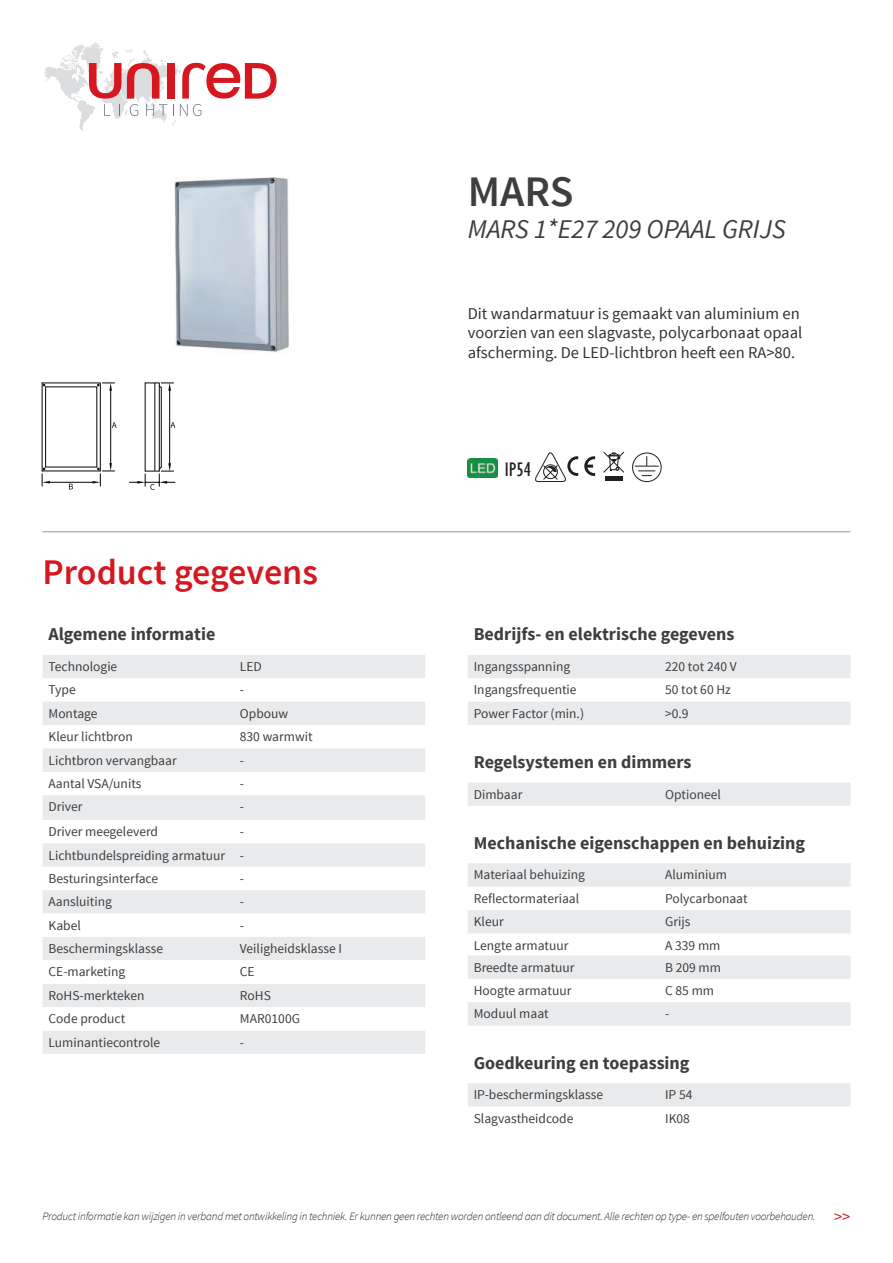
<style>
.page{position:relative;width:893px;height:1263px;background:#fff}
.page>*{position:absolute;margin:0;border:0;box-sizing:border-box;transform-origin:0 0}
.t1{font:600 43.5px "Source Sans Pro";color:#3e3e3f}
.t2{font:600 36px "Source Sans Pro";color:#d7171f}
.t3{font:italic 27px "Source Sans Pro";color:#3e3e3f}
.t4{font:condensed 20.1px "Gill Sans";color:#231f20}
.t5{font:700 18px "Source Sans Pro";color:#3e3e3f}
.t6{font:16.5px/19.8px "Source Sans Pro";color:#333233}
.t7{font:16.5px "Source Sans Pro";color:#d7171f}
.t8{font:13.5px/23.4px "Source Sans Pro";color:#3e3e3f;text-align:justify}
.t9{font:italic 300 11.25px "Source Sans Pro";letter-spacing:-.02em;color:#231f20}
</style>
<div class="page">
<svg style="left:44px;top:43px;width:233px;height:88px"></svg>
<img style="left:174px;top:177px;width:115px;height:176px">
<hr style="left:43px;top:531px;width:807px;height:1px;background:#939598">
<svg style="left:43px;top:655px;width:382px;height:117px;fill:#e9eaeb"></svg>
<svg style="left:43px;top:795px;width:382px;height:259px;fill:#e9eaeb"></svg>
<svg style="left:43px;top:913px;width:382px;height:117px"></svg>
<svg style="left:468px;top:655px;width:382px;height:451px"></svg>
<img style="left:468px;top:459px;width:29px;height:19px">
<svg style="left:535px;top:452px;width:43px;height:30px"></svg>
<svg style="left:584px;top:456px;width:11px;height:20px"></svg>
<div style="left:632px;top:453px;width:30px;height:29px;border:1px solid #231f20;border-radius:50%"></div>
<svg style="left:635px;top:456px;width:23px;height:20px"></svg>
<hr style="left:605px;top:477px;width:17px;height:4px;background:#231f20">
<svg style="left:603px;top:451px;width:22px;height:22px"></svg>
<svg style="left:42px;top:382px;width:75px;height:107px"></svg>
<svg style="left:129px;top:382px;width:46px;height:108px"></svg>
<hr style="left:155px;top:383px;width:1px;height:88px;background:#040503">
<h1 class="t1" style="left:468px;top:175px;width:107px">MARS</h1>
<h3 class="t3" style="left:468px;top:213px;width:319px">MARS 1*E27 209 OPAAL GRIJS</h3>
<p class="t6" style="left:468px;top:304px;width:336px">Dit wandarmatuur is gemaakt van aluminium en voorzien van een slagvaste, polycarbonaat opaal afscherming. De LED-lichtbron heeft een RA&gt;80.</p>
<h2 class="t2" style="left:43px;top:559px;width:277px">Product gegevens</h2>
<h3 class="t5" style="left:49px;top:627px;width:168px">Algemene informatie</h3>
<p class="t8" style="left:49px;top:656px;width:70px">Technologie</p>
<p class="t8" style="left:240px;top:656px;width:23px">LED</p>
<p class="t8" style="left:49px;top:679px;width:29px">Type</p>
<p class="t8" style="left:240px;top:679px;width:6px">-</p>
<p class="t8" style="left:49px;top:703px;width:51px">Montage</p>
<p class="t8" style="left:240px;top:703px;width:50px">Opbouw</p>
<p class="t8" style="left:49px;top:726px;width:86px">Kleur lichtbron</p>
<p class="t8" style="left:240px;top:725px;width:74px">830 warmwit</p>
<p class="t8" style="left:49px;top:749px;width:130px">Lichtbron vervangbaar</p>
<p class="t8" style="left:240px;top:749px;width:6px">-</p>
<p class="t8" style="left:49px;top:772px;width:95px">Aantal VSA/units</p>
<p class="t8" style="left:240px;top:773px;width:6px">-</p>
<p class="t8" style="left:49px;top:796px;width:35px">Driver</p>
<p class="t8" style="left:240px;top:796px;width:6px">-</p>
<p class="t8" style="left:49px;top:821px;width:111px">Driver meegeleverd</p>
<p class="t8" style="left:49px;top:821px;width:197px;text-indent:191px">- Lichtbundelspreiding armatuur - Besturingsinterface</p>
<p class="t8" style="left:240px;top:868px;width:6px">-</p>
<p class="t8" style="left:49px;top:890px;width:65px">Aansluiting</p>
<p class="t8" style="left:240px;top:891px;width:6px">-</p>
<p class="t8" style="left:49px;top:914px;width:34px">Kabel</p>
<p class="t8" style="left:240px;top:914px;width:6px">-</p>
<p class="t8" style="left:49px;top:938px;width:116px">Beschermingsklasse</p>
<p class="t8" style="left:240px;top:937px;width:104px">Veiligheidsklasse I</p>
<p class="t8" style="left:49px;top:961px;width:78px">CE-marketing</p>
<p class="t8" style="left:240px;top:961px;width:16px">CE</p>
<p class="t8" style="left:49px;top:984px;width:97px">RoHS-merkteken</p>
<p class="t8" style="left:240px;top:984px;width:33px">RoHS</p>
<p class="t8" style="left:49px;top:1008px;width:78px">Code product</p>
<p class="t8" style="left:240px;top:1007px;width:62px">MAR0100G</p>
<p class="t8" style="left:49px;top:1031px;width:113px">Luminantiecontrole</p>
<p class="t8" style="left:240px;top:1031px;width:6px">-</p>
<h3 class="t4" style="left:505px;top:457px;width:28px">IP54</h3>
<h3 class="t5" style="left:474px;top:627px;width:262px">Bedrijfs- en elektrische gegevens</h3>
<p class="t8" style="left:474px;top:655px;width:98px">Ingangsspanning</p>
<p class="t8" style="left:665px;top:655px;width:73px">220 tot 240 V</p>
<p class="t8" style="left:474px;top:678px;width:104px">Ingangsfrequentie</p>
<p class="t8" style="left:665px;top:678px;width:67px">50 tot 60 Hz</p>
<p class="t8" style="left:474px;top:703px;width:112px">Power Factor (min.)</p>
<p class="t8" style="left:665px;top:702px;width:25px">&gt;0.9</p>
<h3 class="t5" style="left:474px;top:755px;width:219px">Regelsystemen en dimmers</h3>
<p class="t8" style="left:474px;top:783px;width:50px">Dimbaar</p>
<p class="t8" style="left:665px;top:783px;width:57px">Optioneel</p>
<h3 class="t5" style="left:474px;top:836px;width:333px">Mechanische eigenschappen en behuizing</h3>
<p class="t8" style="left:474px;top:864px;width:113px">Materiaal behuizing</p>
<p class="t8" style="left:665px;top:863px;width:63px">Aluminium</p>
<p class="t8" style="left:474px;top:887px;width:107px">Reflectormateriaal</p>
<p class="t8" style="left:665px;top:888px;width:84px">Polycarbonaat</p>
<p class="t8" style="left:474px;top:911px;width:31px">Kleur</p>
<p class="t8" style="left:665px;top:910px;width:27px">Grijs</p>
<p class="t8" style="left:474px;top:934px;width:96px">Lengte armatuur</p>
<p class="t8" style="left:665px;top:933px;width:57px">A 339 mm</p>
<p class="t8" style="left:474px;top:956px;width:102px">Breedte armatuur</p>
<p class="t8" style="left:665px;top:956px;width:57px">B 209 mm</p>
<p class="t8" style="left:474px;top:979px;width:99px">Hoogte armatuur</p>
<p class="t8" style="left:665px;top:979px;width:50px">C 85 mm</p>
<p class="t8" style="left:474px;top:1003px;width:77px">Moduul maat</p>
<p class="t8" style="left:665px;top:1003px;width:6px">-</p>
<h3 class="t5" style="left:474px;top:1055px;width:217px">Goedkeuring en toepassing</h3>
<p class="t8" style="left:474px;top:1083px;width:131px">IP-beschermingsklasse</p>
<p class="t8" style="left:665px;top:1083px;width:29px">IP 54</p>
<p class="t8" style="left:474px;top:1107px;width:101px">Slagvastheidcode</p>
<p class="t8" style="left:665px;top:1107px;width:26px">IK08</p>
<p class="t9" style="left:43px;top:1211px;width:774px">Product informatie kan wijzigen in verband met ontwikkeling in techniek. Er kunnen geen rechten worden ontleend aan dit document. Alle rechten op type- en spelfouten voorbehouden.</p>
<p class="t7" style="left:834px;top:1206px;width:18px">&gt;&gt;</p>
</div>
